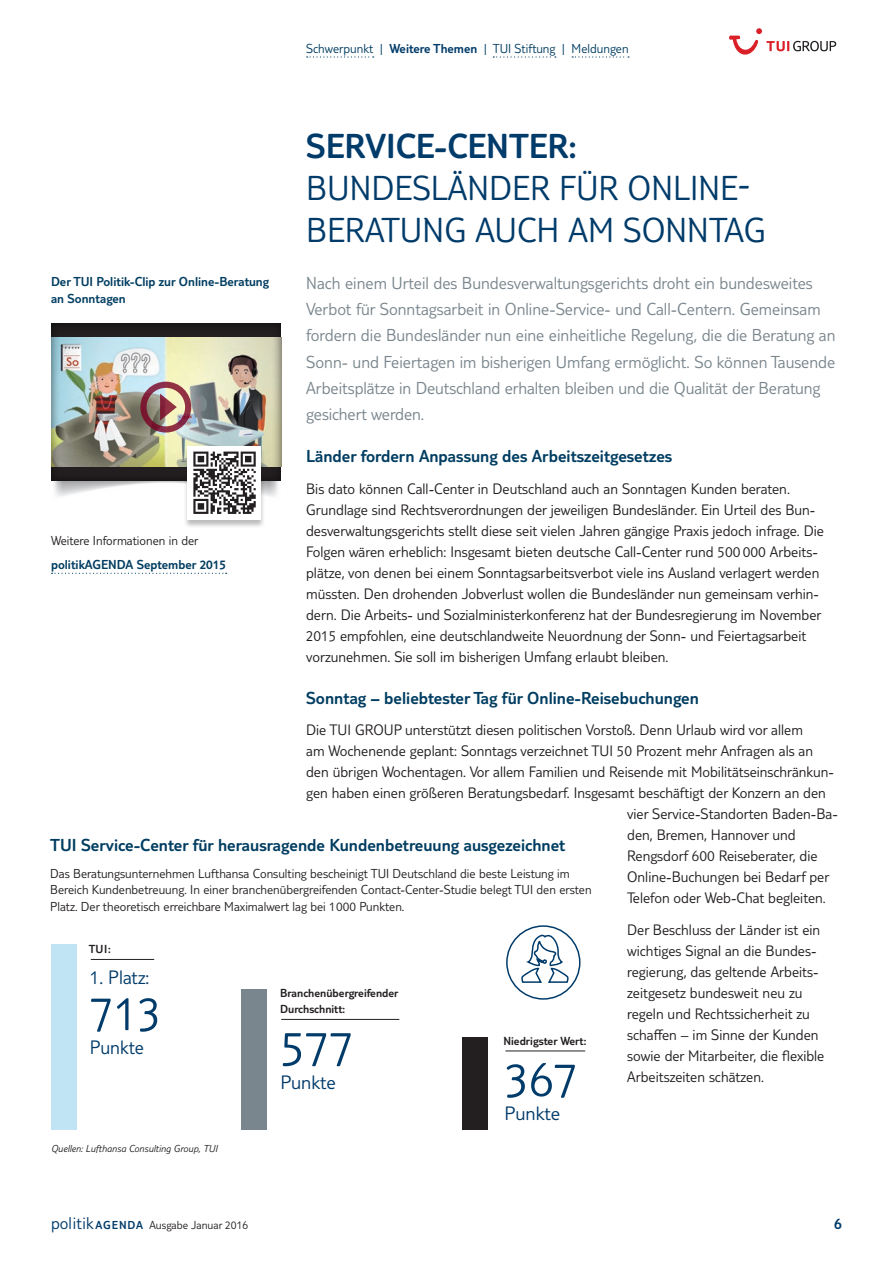
<style>
.page{position:relative;width:893px;height:1263px;background:#fff}
.page>*{position:absolute;margin:0;border:0;box-sizing:border-box;transform-origin:0 0}
.t1{font:300 50.55px "TUI Type";color:#003b6a}
.t2{font:300 36px/42px "TUI Type";color:#003b6a}
.t3{font:300 36px "TUI Type";color:#003b6a}
.t4{font:300 20.25px "TUI Type";color:#003b6a}
.t5{font:300 18px/26.2px "TUI Type";color:#7a868d}
.t6{font:300 18px "TUI Type";color:#003d61}
.t7{font:300 15.75px/21px "TUI Type";color:#231f20}
.t8{font:300 15.75px "TUI Type";color:#003b6a}
.t9{font:300 13.5px/16.5px "TUI Type";color:#231f20}
.t10{font:300 13.5px/16.5px "TUI Type";color:#003d61}
.t11{font:300 13.5px "TUI Type";color:#003d61}
.t12{font:300 12.15px/16.2px "TUI Type";color:#231f20}
.t13{font:300 12px "TUI Type";color:#231f20}
.t14{font:italic 300 10.5px "TUI Type";color:#231f20}
.s1{color:#003b6a}
.s2{font-size:17.85px;color:#003b6a}
</style>
<div class="page">
<svg style="left:729px;top:28px;width:107px;height:27px"></svg>
<svg style="left:307px;top:56px;width:67px;height:2px"></svg>
<svg style="left:493px;top:56px;width:63px;height:2px"></svg>
<svg style="left:572px;top:56px;width:57px;height:2px"></svg>
<svg style="left:52px;top:573px;width:175px;height:1px"></svg>
<div style="left:462px;top:1037px;width:25px;height:93px;background:#231f20"></div>
<div style="left:241px;top:989px;width:25px;height:141px;background:#7a868d"></div>
<div style="left:51px;top:945px;width:25px;height:185px;background:#c1e4f4"></div>
<hr style="left:91px;top:959px;width:63px;height:1px;background:#231f20">
<hr style="left:505px;top:1050px;width:80px;height:1px;background:#231f20">
<hr style="left:281px;top:1019px;width:118px;height:1px;background:#231f20">
<svg style="left:521px;top:932px;width:48px;height:51px"></svg>
<div style="left:506px;top:925px;width:74px;height:75px;border:2px solid #003b6a;border-radius:50%"></div>
<div style="left:44px;top:314px;width:247px;height:176px;background:#231f20;opacity:.75"></div>
<div style="left:183px;top:446px;width:82px;height:82px;background:#231f20;opacity:.3"></div>
<div style="left:188px;top:446px;width:73px;height:73px;background:#fff"></div>
<svg style="left:193px;top:451px;width:63px;height:1px"></svg>
<svg style="left:193px;top:452px;width:63px;height:62px"></svg>
<svg style="left:140px;top:382px;width:51px;height:50px"></svg>
<p class="t11" style="left:306px;top:40px;width:324px">Schwerpunkt | <span class="s1">Weitere Themen</span> | TUI Stiftung | Meldungen</p>
<h2 class="t3" style="left:306px;top:125px;width:272px">SERVICE-CENTER:</h2>
<h2 class="t2" style="left:306px;top:166px;width:461px">BUNDESLÄNDER FÜR ONLINE-<br>BERATUNG AUCH AM SONNTAG</h2>
<p class="t5" style="left:306px;top:269px;width:531px">Nach einem Urteil des Bundesverwaltungsgerichts droht ein bundesweites Verbot für Sonntagsarbeit in Online-Service- und Call-Centern. Gemeinsam fordern die Bundesländer nun eine einheitliche Regelung, die die Beratung an Sonn- und Feiertagen im bisherigen Umfang ermöglicht. So können Tausende Arbeitsplätze in Deutschland erhalten bleiben und die Qualität der Beratung gesichert werden.</p>
<p class="t6" style="left:306px;top:446px;width:368px">Länder fordern Anpassung des Arbeitszeitgesetzes</p>
<p class="t7" style="left:306px;top:477px;width:519px">Bis dato können Call-Center in Deutschland auch an Sonntagen Kunden beraten.<br>Grundlage sind Rechtsverordnungen der jeweiligen Bundesländer. Ein Urteil des Bun&shy;desverwaltungsgerichts stellt diese seit vielen Jahren gängige Praxis jedoch infrage. Die Folgen wären erheblich: Insgesamt bieten deutsche Call-Center rund 500 000 Arbeits&shy;plätze, von denen bei einem Sonntagsarbeitsverbot viele ins Ausland verlagert werden müssten. Den drohenden Jobverlust wollen die Bundesländer nun gemeinsam verhin&shy;dern. Die Arbeits- und Sozialministerkonferenz hat der Bundesregierung im November 2015 empfohlen, eine deutschlandweite Neuordnung der Sonn- und Feiertagsarbeit vorzunehmen. Sie soll im bisherigen Umfang erlaubt bleiben.</p>
<p class="t6" style="left:306px;top:687px;width:394px">Sonntag – beliebtester Tag für Online-Reisebuchungen</p>
<p class="t7" style="left:306px;top:719px;width:498px">Die TUI GROUP unterstützt diesen politischen Vorstoß. Denn Urlaub wird vor allem</p>
<p class="t7" style="left:306px;top:740px;width:508px">am Wochenende geplant: Sonntags verzeichnet TUI 50 Prozent mehr Anfragen als an</p>
<p class="t7" style="left:306px;top:761px;width:529px">den übrigen Wochentagen. Vor allem Familien und Reisende mit Mobilitätseinschränkun-</p>
<p class="t7" style="left:306px;top:782px;width:521px">gen haben einen größeren Beratungsbedarf. Insgesamt beschäftigt der Konzern an den</p>
<p class="t7" style="left:627px;top:803px;width:212px">vier Service-Standorten Baden-Ba-</p>
<p class="t7" style="left:627px;top:824px;width:170px">den, Bremen, Hannover und</p>
<p class="t7" style="left:627px;top:845px;width:192px">Rengsdorf 600 Reiseberater, die</p>
<p class="t7" style="left:627px;top:866px;width:204px">Online-Buchungen bei Bedarf per</p>
<p class="t7" style="left:627px;top:887px;width:200px">Telefon oder Web-Chat begleiten.</p>
<p class="t7" style="left:627px;top:918px;width:199px">Der Beschluss der Länder ist ein wichtiges Signal an die Bundes&shy;regierung, das geltende Arbeits&shy;zeitgesetz bundesweit neu zu regeln und Rechtssicherheit zu schaffen – im Sinne der Kunden sowie der Mitarbeiter, die flexible<br>Arbeitszeiten schätzen.</p>
<p class="t10" style="left:51px;top:273px;width:219px">Der TUI Politik-Clip zur Online-Beratung an Sonntagen</p>
<p class="t9" style="left:51px;top:532px;width:149px">Weitere Informationen in der</p>
<p class="t10" style="left:51px;top:556px;width:177px">politikAGENDA September 2015</p>
<p class="t6" style="left:50px;top:834px;width:517px">TUI Service-Center für herausragende Kundenbetreuung ausgezeichnet</p>
<p class="t9" style="left:50px;top:865px;width:543px">Das Beratungsunternehmen Lufthansa Consulting bescheinigt TUI Deutschland die beste Leistung im<br>Bereich Kundenbetreuung. In einer branchenübergreifenden Contact-Center-Studie belegt TUI den ersten<br>Platz. Der theoretisch erreichbare Maximalwert lag bei 1000 Punkten.</p>
<p class="t12" style="left:89px;top:941px;width:23px">TUI:</p>
<p class="t4" style="left:90px;top:966px;width:61px">1. Platz:</p>
<h1 class="t1" style="left:90px;top:984px;width:73px">713</h1>
<p class="t4" style="left:90px;top:1036px;width:55px">Punkte</p>
<p class="t12" style="left:280px;top:984px;width:120px">Branchenübergreifender<br>Durchschnitt:</p>
<h1 class="t1" style="left:280px;top:1019px;width:75px">577</h1>
<p class="t4" style="left:280px;top:1070px;width:57px">Punkte</p>
<p class="t12" style="left:503px;top:1032px;width:84px">Niedrigster Wert:</p>
<h1 class="t1" style="left:505px;top:1051px;width:75px">367</h1>
<p class="t4" style="left:505px;top:1102px;width:57px">Punkte</p>
<p class="t14" style="left:51px;top:1142px;width:168px">Quellen: Lufthansa Consulting Group, TUI</p>
<p class="t13" style="left:51px;top:1218px;width:199px"><span class="s2">politik</span> <span class="s1">AGENDA</span> Ausgabe Januar 2016</p>
<p class="t8" style="left:834px;top:1214px;width:9px">6</p>
</div>
